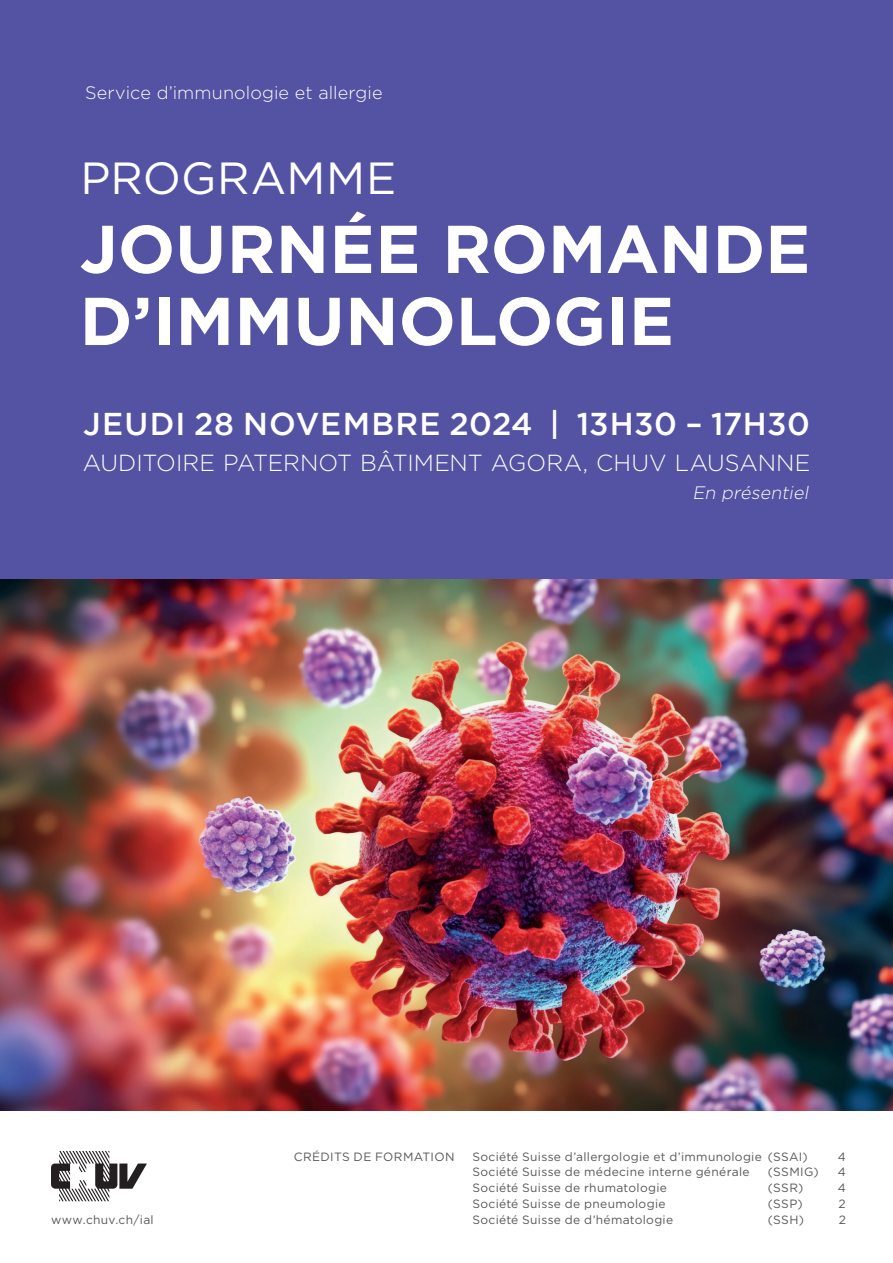
<style>
.page{position:relative;width:893px;height:1263px;background:#fff}
.page>*{position:absolute;margin:0;border:0;box-sizing:border-box;transform-origin:0 0}
.t1{font:700 67.5px/72px "Gotham";color:#fff}
.t2{font:45px "Gotham";letter-spacing:.01em;color:#fff}
.t3{font:500 31.5px "Gotham";letter-spacing:.025em;color:#fff}
.t4{font:300 23.25px "Gotham";color:#fff}
.t5{font:300 18px "Gotham";letter-spacing:.005em;color:#fff}
.t6{font:italic 300 18px "Gotham";color:#fff}
.t7{font:12px "Gotham";letter-spacing:.025em;color:#57585a}
</style>
<div class="page">
<div style="left:0;top:0;width:893px;height:631px;background:#5452a2"></div>
<img style="left:0;top:580px;width:893px;height:531px">
<svg style="left:51px;top:1151px;width:96px;height:50px"></svg>
<h3 class="t5" style="left:85px;top:82px;width:299px">Service d’immunologie et allergie</h3>
<h2 class="t2" style="left:80px;top:149px;width:317px">PROGRAMME</h2>
<h1 class="t1" style="left:80px;top:213px;width:732px">JOURNÉE ROMANDE<br>D’IMMUNOLOGIE</h1>
<h3 class="t3" style="left:83px;top:406px;width:728px">JEUDI 28 NOVEMBRE 2024 | 13H30 – 17H30</h3>
<h3 class="t4" style="left:83px;top:448px;width:729px">AUDITOIRE PATERNOT BÂTIMENT AGORA, CHUV LAUSANNE</h3>
<h3 class="t6" style="left:692px;top:481px;width:121px">En présentiel</h3>
<p class="t7" style="left:294px;top:1148px;width:162px">CRÉDITS DE FORMATION</p>
<p class="t7" style="left:472px;top:1148px;width:337px">Société Suisse d’allergologie et d’immunologie (SSAI)</p>
<p class="t7" style="left:838px;top:1148px;width:10px">4</p>
<p class="t7" style="left:472px;top:1164px;width:279px">Société Suisse de médecine interne générale</p>
<p class="t7" style="left:768px;top:1164px;width:52px">(SSMIG)</p>
<p class="t7" style="left:838px;top:1164px;width:10px">4</p>
<p class="t7" style="left:472px;top:1180px;width:196px">Société Suisse de rhumatologie</p>
<p class="t7" style="left:768px;top:1180px;width:37px">(SSR)</p>
<p class="t7" style="left:838px;top:1180px;width:10px">4</p>
<p class="t7" style="left:472px;top:1196px;width:195px">Société Suisse de pneumologie</p>
<p class="t7" style="left:768px;top:1196px;width:36px">(SSP)</p>
<p class="t7" style="left:839px;top:1196px;width:9px">2</p>
<p class="t7" style="left:51px;top:1212px;width:104px">www.chuv.ch/ial</p>
<p class="t7" style="left:472px;top:1212px;width:202px">Société Suisse de d’hématologie</p>
<p class="t7" style="left:768px;top:1212px;width:38px">(SSH)</p>
<p class="t7" style="left:839px;top:1212px;width:9px">2</p>
</div>
